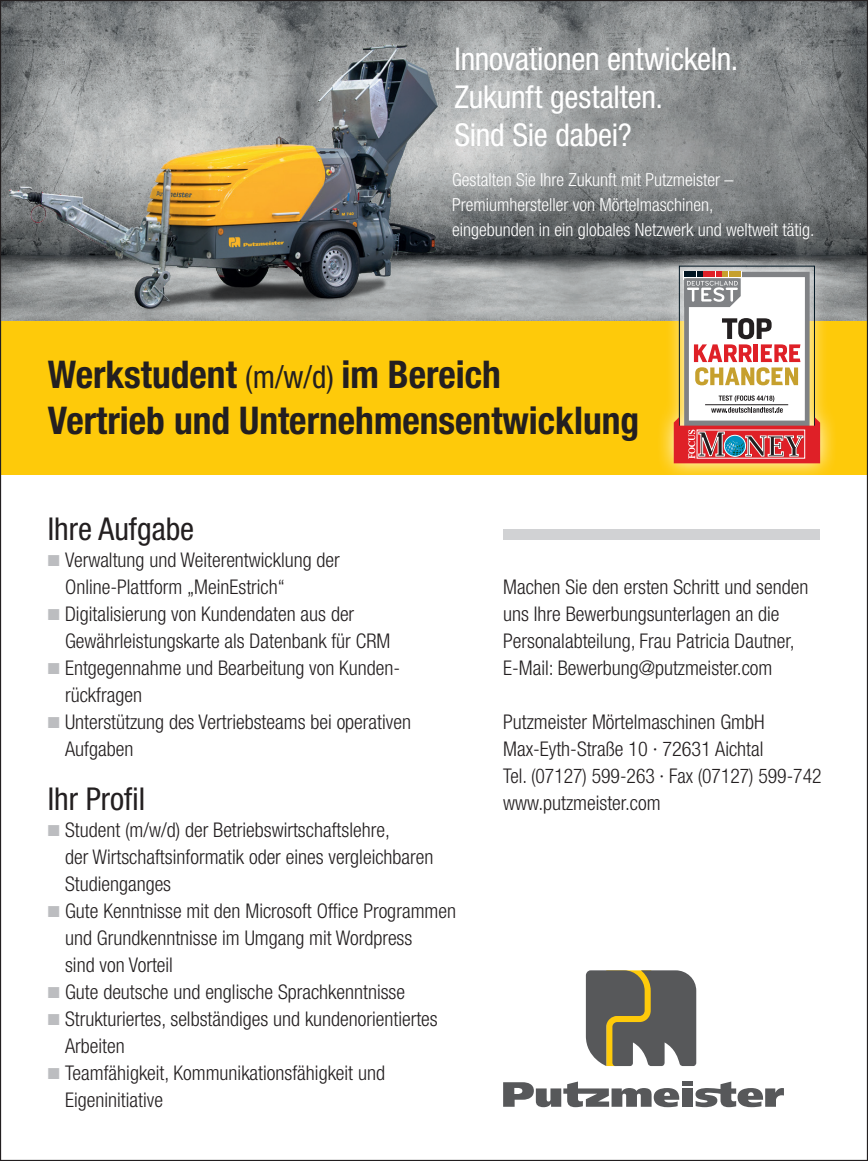
<style>
.page{position:relative;width:868px;height:1161px;background:#fff}
.page>*{position:absolute;margin:0;border:0;box-sizing:border-box;transform-origin:0 0}
.t1{font:700 condensed 38.25px/45.9px "Helvetica Neue LT Pro";color:#231f20}
.t2{font:condensed 31.5px/37.8px "Helvetica Neue LT Pro";letter-spacing:-.01em;color:#fff}
.t3{font:condensed 31.5px "Helvetica Neue LT Pro";color:#231f20}
.t4{font:300 condensed 20.25px/27px "Helvetica Neue LT Pro";color:#231f20}
.t5{font:300 condensed 18px/24.8px "Helvetica Neue LT Pro";color:#fff}
.s1{font-weight:400;font-size:31.5px}
.s2{color:#bcbdc0}
</style>
<div class="page">
<svg style="left:585px;top:970px;width:111px;height:96px;background:#716e61"></svg>
<div style="left:681px;top:1088px;width:11px;height:19px;background:#57585a"></div>
<svg style="left:695px;top:1081px;width:88px;height:26px"></svg>
<svg style="left:503px;top:1081px;width:176px;height:26px"></svg>
<hr style="left:681px;top:1081px;width:11px;height:4px;background:#57585a">
<img style="left:2px;top:2px;width:863px;height:319px">
<div style="left:503px;top:529px;width:317px;height:11px;background:#d1d2d4"></div>
<div style="left:0;top:321px;width:867px;height:153px;background:#feca0a"></div>
<img style="left:2px;top:13px;width:493px;height:308px">
<div style="left:655px;top:248px;width:183px;height:233px;background:#fff;opacity:.9"></div>
<svg style="left:673px;top:266px;width:147px;height:197px;background:#d0afa1"></svg>
<h2 class="t2" style="left:454px;top:40px;width:285px">Innovationen entwickeln.<br>Zukunft gestalten.<br>Sind Sie dabei?</h2>
<p class="t5" style="left:452px;top:167px;width:364px">Gestalten Sie Ihre Zukunft mit Putzmeister –<br>Premiumhersteller von Mörtelmaschinen,<br>eingebunden in ein globales Netzwerk und weltweit tätig.</p>
<h1 class="t1" style="left:48px;top:351px;width:593px">Werkstudent <span class="s1">(m/w/d)</span> im Bereich<br>Vertrieb und Unternehmensentwicklung</h1>
<h2 class="t3" style="left:48px;top:511px;width:148px">Ihre Aufgabe</h2>
<p class="t4" style="left:65px;top:546px;width:276px;text-indent:-17px"><span class="s2">■</span> Verwaltung und Weiterentwicklung der<br>Online-Plattform „MeinEstrich“</p>
<p class="t4" style="left:65px;top:600px;width:327px;text-indent:-17px"><span class="s2">■</span> Digitalisierung von Kundendaten aus der<br>Gewährleistungskarte als Datenbank für CRM</p>
<p class="t4" style="left:65px;top:654px;width:334px;text-indent:-17px"><span class="s2">■</span> Entgegennahme und Bearbeitung von Kunden&shy;rückfragen</p>
<p class="t4" style="left:65px;top:708px;width:347px;text-indent:-17px"><span class="s2">■</span> Unterstützung des Vertriebsteams bei operativen<br>Aufgaben</p>
<h2 class="t3" style="left:48px;top:781px;width:99px">Ihr Profil</h2>
<p class="t4" style="left:65px;top:816px;width:370px;text-indent:-17px"><span class="s2">■</span> Student (m/w/d) der Betriebswirtschaftslehre,<br>der Wirtschaftsinformatik oder eines vergleichbaren<br>Studienganges</p>
<p class="t4" style="left:65px;top:897px;width:392px;text-indent:-17px"><span class="s2">■</span> Gute Kenntnisse mit den Microsoft Office Programmen und Grundkenntnisse im Umgang mit Wordpress<br>sind von Vorteil</p>
<p class="t4" style="left:48px;top:978px;width:359px"><span class="s2">■</span> Gute deutsche und englische Sprachkenntnisse</p>
<p class="t4" style="left:65px;top:1005px;width:374px;text-indent:-17px"><span class="s2">■</span> Strukturiertes, selbständiges und kundenorientiertes<br>Arbeiten</p>
<p class="t4" style="left:65px;top:1059px;width:321px;text-indent:-17px"><span class="s2">■</span> Teamfähigkeit, Kommunikationsfähigkeit und<br>Eigeninitiative</p>
<p class="t4" style="left:503px;top:573px;width:306px">Machen Sie den ersten Schritt und senden uns Ihre Bewerbungsunterlagen an die Personalabteilung, Frau Patricia Dautner, E-Mail: Bewerbung@putzmeister.com</p>
<p class="t4" style="left:503px;top:708px;width:320px">Putzmeister Mörtelmaschinen GmbH Max-Eyth-Straße 10 ∙ 72631 Aichtal<br>Tel. (07127) 599-263 ∙ Fax (07127) 599-742 www.putzmeister.com</p>
</div>
